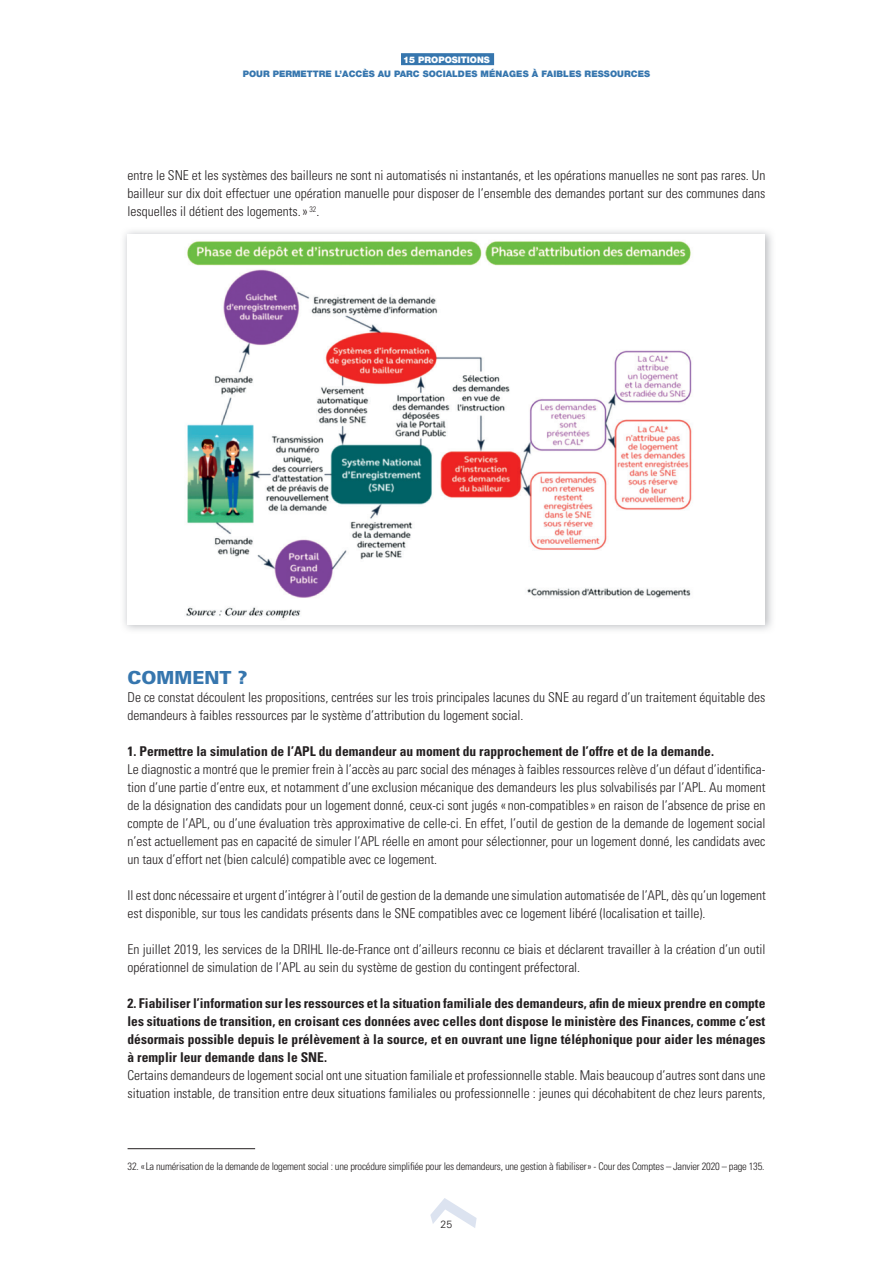
<style>
.page{position:relative;width:893px;height:1263px;background:#fff}
.page>*{position:absolute;margin:0;border:0;box-sizing:border-box;transform-origin:0 0}
.t1{font:900 18px "Univers";color:#3676ae}
.t2{font:300 condensed 13.5px/18px "Univers";color:#231f20}
.t3{font:700 condensed 13.5px/18px "Univers";color:#231f20;text-align:justify}
.t4{font:300 condensed 10.5px "Univers";letter-spacing:-.02em;color:#231f20}
.t5{font:300 10.5px "Univers";color:#231f20}
.t6{font:900 9px "Helvetica Neue";color:#3676ae}
.t7{font:900 9px "Helvetica Neue";color:#fff}
</style>
<div class="page">
<svg style="left:430px;top:1198px;width:47px;height:30px"></svg>
<div style="left:401px;top:53px;width:93px;height:12px;background:#3676ae"></div>
<hr style="left:128px;top:1148px;width:127px;height:1px;background:#231f20">
<img style="left:184px;top:239px;width:509px;height:382px">
<p class="t7" style="left:403px;top:54px;width:88px">15 PROPOSITIONS</p>
<p class="t6" style="left:243px;top:68px;width:409px">POUR PERMETTRE L’ACCÈS AU PARC SOCIALDES MÉNAGES À FAIBLES RESSOURCES</p>
<p class="t2" style="left:128px;top:166px;width:639px;text-align:justify">entre le SNE et les systèmes des bailleurs ne sont ni automatisés ni instantanés, et les opérations manuelles ne sont pas rares. Un bailleur sur dix doit effectuer une opération manuelle pour disposer de l’ensemble des demandes portant sur des communes dans lesquelles il détient des logements. » <sup>32</sup>.</p>
<h1 class="t1" style="left:128px;top:666px;width:122px">COMMENT ?</h1>
<p class="t2" style="left:128px;top:688px;width:639px">De ce constat découlent les propositions, centrées sur les trois principales lacunes du SNE au regard d’un traitement équitable des demandeurs à faibles ressources par le système d’attribution du logement social.</p>
<p class="t3" style="left:128px;top:742px;width:588px">1. Permettre la simulation de l’APL du demandeur au moment du rapprochement de l’offre et de la demande.</p>
<p class="t2" style="left:128px;top:760px;width:639px;text-align:justify">Le diagnostic a montré que le premier frein à l’accès au parc social des ménages à faibles ressources relève d’un défaut d’identifica&shy;tion d’une partie d’entre eux, et notamment d’une exclusion mécanique des demandeurs les plus solvabilisés par l’APL. Au moment de la désignation des candidats pour un logement donné, ceux-ci sont jugés « non-compatibles » en raison de l’absence de prise en compte de l’APL, ou d’une évaluation très approximative de celle-ci. En effet, l’outil de gestion de la demande de logement social n’est actuellement pas en capacité de simuler l’APL réelle en amont pour sélectionner, pour un logement donné, les candidats avec un taux d’effort net (bien calculé) compatible avec ce logement.</p>
<p class="t2" style="left:128px;top:886px;width:640px">Il est donc nécessaire et urgent d’intégrer à l’outil de gestion de la demande une simulation automatisée de l’APL, dès qu’un logement est disponible, sur tous les candidats présents dans le SNE compatibles avec ce logement libéré (localisation et taille).</p>
<p class="t2" style="left:128px;top:940px;width:639px">En juillet 2019, les services de la DRIHL Ile-de-France ont d’ailleurs reconnu ce biais et déclarent travailler à la création d’un outil opérationnel de simulation de l’APL au sein du système de gestion du contingent préfectoral.</p>
<p class="t3" style="left:128px;top:994px;width:639px">2. Fiabiliser l’information sur les ressources et la situation familiale des demandeurs, afin de mieux prendre en compte les situations de transition, en croisant ces données avec celles dont dispose le ministère des Finances, comme c’est désormais possible depuis le prélèvement à la source, et en ouvrant une ligne téléphonique pour aider les ménages à remplir leur demande dans le SNE.</p>
<p class="t2" style="left:128px;top:1066px;width:639px">Certains demandeurs de logement social ont une situation familiale et professionnelle stable. Mais beaucoup d’autres sont dans une situation instable, de transition entre deux situations familiales ou professionnelle : jeunes qui décohabitent de chez leurs parents,</p>
<p class="t4" style="left:128px;top:1160px;width:638px">32. « La numérisation de la demande de logement social : une procédure simplifiée pour les demandeurs, une gestion à fiabiliser » - Cour des Comptes – Janvier 2020 – page 135.</p>
<p class="t5" style="left:441px;top:1218px;width:13px">25</p>
</div>
